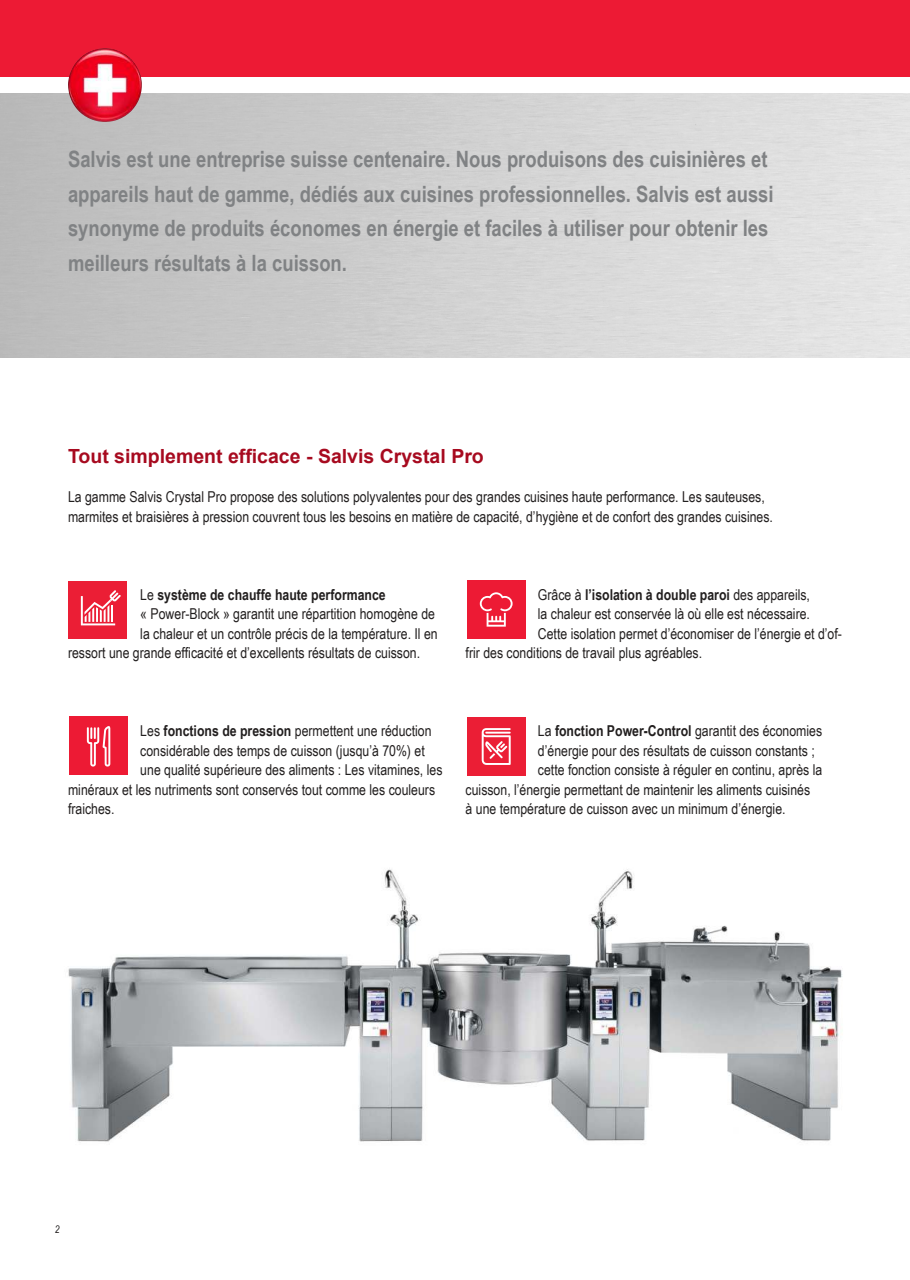
<style>
.page{position:relative;width:910px;height:1280px;background:#fff}
.page>*{position:absolute;margin:0;border:0;box-sizing:border-box;transform-origin:0 0}
.t1{font:700 22.5px/34.5px "Arial Narrow";color:#808284}
.t2{font:700 19.5px "Arial";color:#a70a1f}
.t3{font:15px/19.5px "Arial Narrow";color:#221f1f}
.t4{font:700 15px "Arial Narrow";color:#221f1f}
.t5{font:italic 10.5px "Arial Narrow";color:#221f1f}
.s1{font-weight:400}
.s2{font-weight:700}
</style>
<div class="page">
<div style="left:901px;top:0;width:9px;height:77px;background:#ed1a34"></div>
<div style="left:0;top:0;width:901px;height:77px;background:#ed1a34"></div>
<img style="left:68px;top:48px;width:74px;height:74px">
<div style="left:68px;top:581px;width:59px;height:58px;background:#eb1e35"></div>
<svg style="left:81px;top:590px;width:40px;height:35px"></svg>
<div style="left:69px;top:717px;width:59px;height:58px;background:#ed1a34"></div>
<svg style="left:87px;top:726px;width:23px;height:40px"></svg>
<div style="left:467px;top:717px;width:58px;height:58px;background:#eb1e35"></div>
<svg style="left:482px;top:728px;width:29px;height:37px"></svg>
<div style="left:467px;top:580px;width:58px;height:59px;background:#ed1a34"></div>
<svg style="left:480px;top:592px;width:33px;height:35px"></svg>
<img style="left:68px;top:869px;width:774px;height:273px">
<p class="t1" style="left:68px;top:144px;width:707px">Salvis est une entreprise suisse centenaire. Nous produisons des cuisinières et appareils haut de gamme, dédiés aux cuisines professionnelles. Salvis est aussi synonyme de produits économes en énergie et faciles à utiliser pour obtenir les meilleurs résultats à la cuisson.</p>
<h2 class="t2" style="left:68px;top:449px;width:417px">Tout simplement efficace - Salvis Crystal Pro</h2>
<p class="t3" style="left:68px;top:489px;width:706px">La gamme Salvis Crystal Pro propose des solutions polyvalentes pour des grandes cuisines haute performance. Les sauteuses, marmites et braisières à pression couvrent tous les besoins en matière de capacité, d’hygiène et de confort des grandes cuisines.</p>
<p class="t4" style="left:140px;top:589px;width:247px"><span class="s1">Le</span> système de chauffe haute performance</p>
<p class="t3" style="left:140px;top:606px;width:296px">« Power‑Block » garantit une répartition homogène de</p>
<p class="t3" style="left:140px;top:625px;width:299px">la chaleur et un contrôle précis de la température. Il en</p>
<p class="t3" style="left:68px;top:643px;width:354px">ressort une grande efficacité et d’excellents résultats de cuisson.</p>
<p class="t4" style="left:538px;top:589px;width:274px"><span class="s1">Grâce à</span> l’isolation à double paroi <span class="s1">des appareils,</span></p>
<p class="t3" style="left:538px;top:604px;width:274px">la chaleur est conservée là où elle est nécessaire.</p>
<p class="t3" style="left:538px;top:623px;width:306px">Cette isolation permet d’économiser de l’énergie et d’of‑</p>
<p class="t3" style="left:466px;top:645px;width:238px">frir des conditions de travail plus agréables.</p>
<p class="t3" style="left:140px;top:723px;width:293px">Les <span class="s2">fonctions de pression</span> permettent une réduction</p>
<p class="t3" style="left:140px;top:740px;width:286px">considérable des temps de cuisson (jusqu’à 70%) et</p>
<p class="t3" style="left:140px;top:762px;width:304px">une qualité supérieure des aliments : Les vitamines, les</p>
<p class="t3" style="left:68px;top:779px;width:369px">minéraux et les nutriments sont conservés tout comme les couleurs</p>
<p class="t3" style="left:68px;top:801px;width:48px">fraiches.</p>
<p class="t3" style="left:538px;top:723px;width:286px">La <span class="s2">fonction Power-Control</span> garantit des économies</p>
<p class="t3" style="left:538px;top:740px;width:278px">d’énergie pour des résultats de cuisson constants ;</p>
<p class="t3" style="left:538px;top:760px;width:286px">cette fonction consiste à réguler en continu, après la</p>
<p class="t3" style="left:466px;top:779px;width:346px">cuisson, l’énergie permettant de maintenir les aliments cuisinés</p>
<p class="t3" style="left:466px;top:799px;width:321px">à une température de cuisson avec un minimum d’énergie.</p>
<p class="t5" style="left:55px;top:1223px;width:6px">2</p>
</div>
